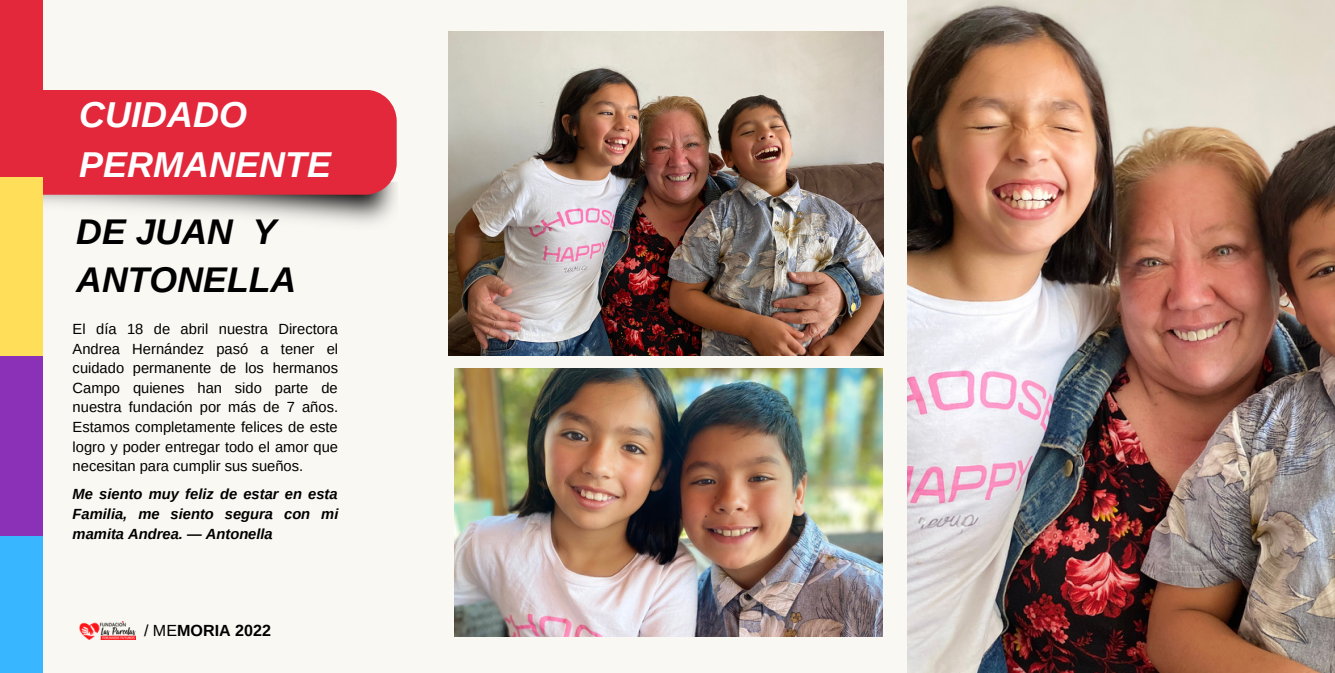
<style>
.page{position:relative;width:1335px;height:673px;background:#fff}
.page>*{position:absolute;margin:0;border:0;box-sizing:border-box;transform-origin:0 0}
.t1{font:italic 700 36px/50.1px "Arimo";color:#fff}
.t2{font:italic 700 35.7px/48.3px "Arimo";color:#000}
.t3{font:700 16.2px "Arimo";color:#000}
.t4{font:14.7px/19.5px "Arimo";color:#000;text-align:justify}
.t5{font:italic 700 14.7px/19.5px "Arimo";color:#000;text-align:justify}
.s1{font-weight:400}
</style>
<div class="page">
<div style="left:0;top:0;width:1334px;height:673px;background:#f9f8f3"></div>
<img style="left:448px;top:31px;width:435px;height:324px">
<img style="left:907px;top:0;width:427px;height:673px">
<img style="left:43px;top:195px;width:353px;height:29px">
<div style="left:43px;top:90px;width:353px;height:105px;background:#e3283b"></div>
<img style="left:454px;top:368px;width:428px;height:268px">
<img style="left:79px;top:621px;width:56px;height:18px">
<div style="left:0;top:0;width:43px;height:177px;background:#e3283b"></div>
<div style="left:0;top:177px;width:43px;height:191px;background:#ffde59"></div>
<div style="left:0;top:357px;width:43px;height:190px;background:#8b31b8"></div>
<div style="left:0;top:536px;width:43px;height:137px;background:#38b6ff"></div>
<h1 class="t1" style="left:79px;top:90px;width:253px">CUIDADO<br>PERMANENTE</h1>
<h2 class="t2" style="left:76px;top:207px;width:222px">DE JUAN Y<br>ANTONELLA</h2>
<p class="t4" style="left:73px;top:319px;width:267px">El día 18 de abril nuestra Directora Andrea Hernández pasó a tener el cuidado permanente de los hermanos Campo quienes han sido parte de nuestra fundación por más de 7 años.<br>Estamos completamente felices de este logro y poder entregar todo el amor que necesitan para cumplir sus sueños.</p>
<p class="t5" style="left:73px;top:484px;width:267px">Me siento muy feliz de estar en esta Familia, me siento segura con mi mamita Andrea. — Antonella</p>
<p class="t3" style="left:144px;top:621px;width:128px"><span class="s1">/ ME</span>MORIA 2022</p>
</div>
